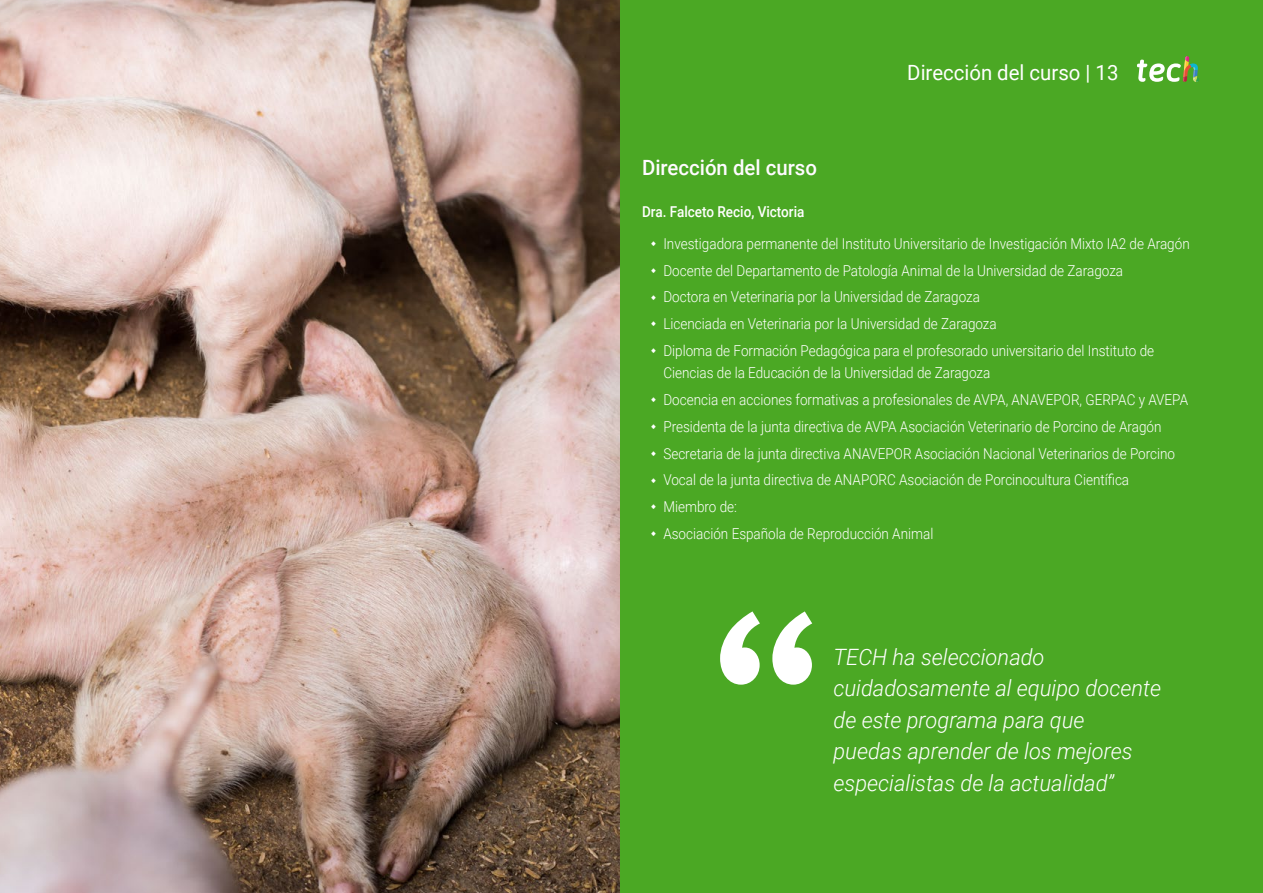
<style>
.page{position:relative;width:1263px;height:893px;background:#fff}
.page>*{position:absolute;margin:0;border:0;box-sizing:border-box;transform-origin:0 0}
.t1{font:italic 300 22.5px/31.5px "Roboto";color:#fff}
.t2{font:21px "Roboto";color:#fff}
.t3{font:500 21px "Roboto";color:#fffbff}
.t4{font:300 15px/26.7px "Roboto";color:#fff;scale:.9 1}
.t5{font:500 15px "Roboto";color:#fff;scale:.9 1}
</style>
<div class="page">
<img style="left:0;top:0;width:621px;height:893px">
<div style="left:621px;top:0;width:642px;height:893px;background:#4ba824"></div>
<svg style="left:720px;top:611px;width:92px;height:74px"></svg>
<svg style="left:1137px;top:56px;width:62px;height:26px"></svg>
<h2 class="t2" style="left:907px;top:57px;width:213px">Dirección del curso | 13</h2>
<h2 class="t3" style="left:642px;top:153px;width:176px">Dirección del curso</h2>
<p class="t5" style="left:642px;top:201px;width:182px">Dra. Falceto Recio, Victoria</p>
<p class="t4" style="left:663px;top:230px;width:586px">Investigadora permanente del Instituto Universitario de Investigación Mixto IA2 de Aragón Docente del Departamento de Patología Animal de la Universidad de Zaragoza<br>Doctora en Veterinaria por la Universidad de Zaragoza<br>Licenciada en Veterinaria por la Universidad de Zaragoza<br>Diploma de Formación Pedagógica para el profesorado universitario del Instituto de</p>
<p class="t4" style="left:663px;top:359px;width:584px">Ciencias de la Educación de la Universidad de Zaragoza<br>Docencia en acciones formativas a profesionales de AVPA, ANAVEPOR, GERPAC y AVEPA Presidenta de la junta directiva de AVPA Asociación Veterinario de Porcino de Aragón Secretaria de la junta directiva ANAVEPOR Asociación Nacional Veterinarios de Porcino Vocal de la junta directiva de ANAPORC Asociación de Porcinocultura Científica<br>Miembro de:<br>Asociación Española de Reproducción Animal</p>
<h1 class="t1" style="left:833px;top:640px;width:329px">TECH ha seleccionado cuidadosamente al equipo docente de este programa para que<br>puedas aprender de los mejores especialistas de la actualidad”</h1>
</div>
